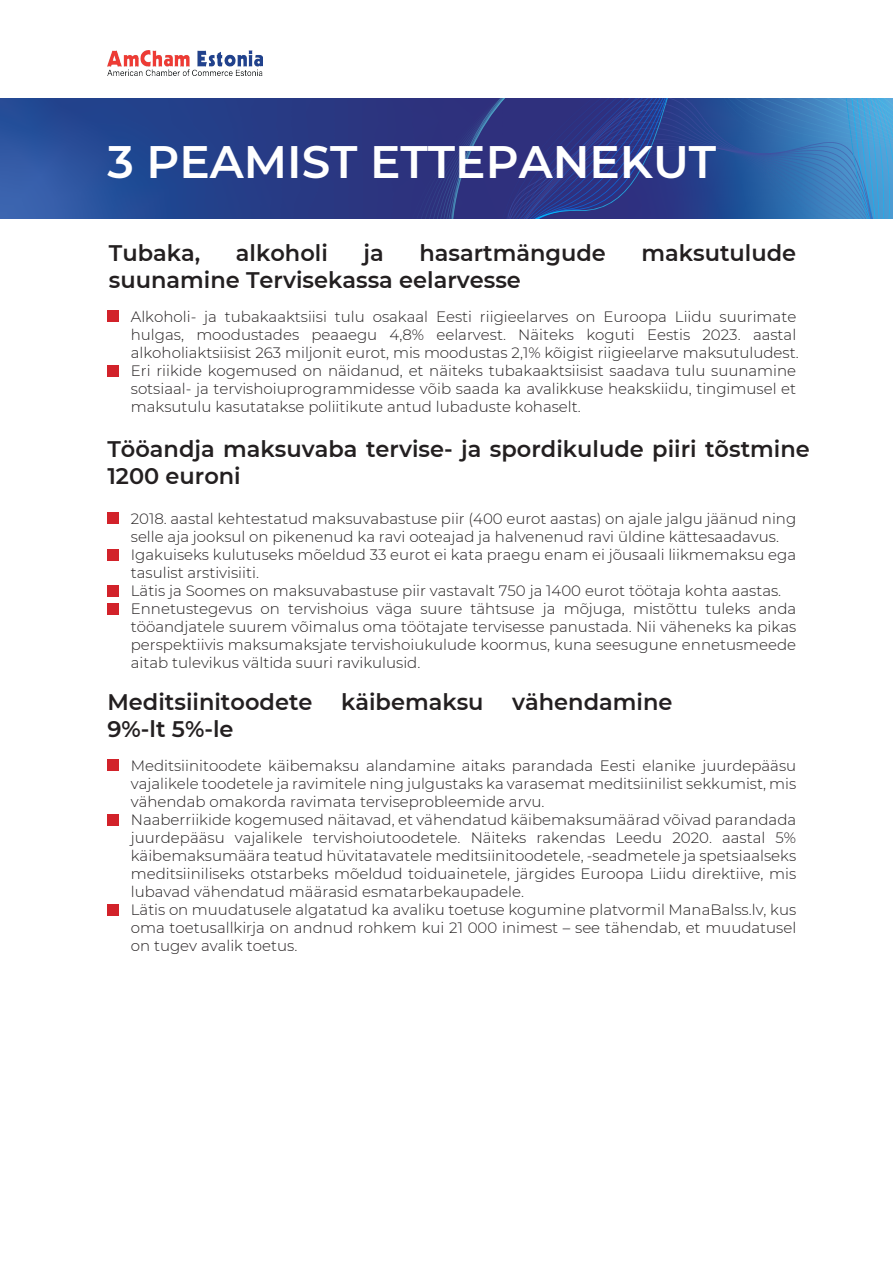
<style>
.page{position:relative;width:893px;height:1263px;background:#fff}
.page>*{position:absolute;margin:0;border:0;box-sizing:border-box;transform-origin:0 0}
.t1{font:600 45.45px "Montserrat";color:#fff}
.t2{font:600 22.5px/27px "Montserrat";color:#231f20}
.t3{font:300 15px/18px "Montserrat";color:#231f20}
</style>
<div class="page">
<img style="left:107px;top:51px;width:155px;height:25px">
<div style="left:107px;top:513px;width:12px;height:11px;background:#d2222a"></div>
<div style="left:107px;top:549px;width:12px;height:12px;background:#d2222a"></div>
<div style="left:107px;top:586px;width:12px;height:11px;background:#d2222a"></div>
<div style="left:107px;top:603px;width:12px;height:11px;background:#d2222a"></div>
<div style="left:107px;top:759px;width:12px;height:12px;background:#d2222a"></div>
<div style="left:107px;top:814px;width:12px;height:12px;background:#d2222a"></div>
<div style="left:107px;top:904px;width:12px;height:12px;background:#d2222a"></div>
<svg style="left:0;top:99px;width:397px;height:119px;background:#27438d"></svg>
<svg style="left:450px;top:99px;width:443px;height:119px;background:#315199"></svg>
<div style="left:107px;top:311px;width:12px;height:11px;background:#d2222a"></div>
<div style="left:107px;top:365px;width:12px;height:12px;background:#d2222a"></div>
<h1 class="t1" style="left:107px;top:129px;width:610px">3 PEAMIST ETTEPANEKUT</h1>
<h2 class="t2" style="left:109px;top:239px;width:93px">Tubaka,</h2>
<h2 class="t2" style="left:236px;top:239px;width:93px">alkoholi</h2>
<h2 class="t2" style="left:363px;top:239px;width:22px">ja</h2>
<h2 class="t2" style="left:419px;top:239px;width:188px">hasartmängude</h2>
<h2 class="t2" style="left:641px;top:239px;width:156px">maksutulude</h2>
<h2 class="t2" style="left:109px;top:266px;width:413px">suunamine Tervisekassa eelarvesse</h2>
<p class="t3" style="left:131px;top:307px;width:669px">Alkoholi- ja tubakaaktsiisi tulu osakaal Eesti riigieelarves on Euroopa Liidu suurimate hulgas, moodustades peaaegu 4,8% eelarvest. Näiteks koguti Eestis 2023. aastal alkoholiaktsiisist 263 miljonit eurot, mis moodustas 2,1% kõigist riigieelarve maksutuludest.<br>Eri riikide kogemused on näidanud, et näiteks tubakaaktsiisist saadava tulu suunamine sotsiaal- ja tervishoiuprogrammidesse võib saada ka avalikkuse heakskiidu, tingimusel et maksutulu kasutatakse poliitikute antud lubaduste kohaselt.</p>
<h2 class="t2" style="left:107px;top:434px;width:704px">Tööandja maksuvaba tervise- ja spordikulude piiri tõstmine<br>1200 euroni</h2>
<p class="t3" style="left:131px;top:509px;width:667px">2018. aastal kehtestatud maksuvabastuse piir (400 eurot aastas) on ajale jalgu jäänud ning selle aja jooksul on pikenenud ka ravi ooteajad ja halvenenud ravi üldine kättesaadavus.<br>Igakuiseks kulutuseks mõeldud 33 eurot ei kata praegu enam ei jõusaali liikmemaksu ega tasulist arstivisiiti.<br>Lätis ja Soomes on maksuvabastuse piir vastavalt 750 ja 1400 eurot töötaja kohta aastas.<br>Ennetustegevus on tervishoius väga suure tähtsuse ja mõjuga, mistõttu tuleks anda tööandjatele suurem võimalus oma töötajate tervisesse panustada. Nii väheneks ka pikas perspektiivis maksumaksjate tervishoiukulude koormus, kuna seesugune ennetusmeede aitab tulevikus vältida suuri ravikulusid.</p>
<h2 class="t2" style="left:107px;top:688px;width:207px">Meditsiinitoodete</h2>
<h2 class="t2" style="left:341px;top:688px;width:144px">käibemaksu</h2>
<h2 class="t2" style="left:512px;top:688px;width:162px">vähendamine</h2>
<h2 class="t2" style="left:107px;top:715px;width:128px">9%-lt 5%-le</h2>
<p class="t3" style="left:131px;top:756px;width:667px">Meditsiinitoodete käibemaksu alandamine aitaks parandada Eesti elanike juurdepääsu vajalikele toodetele ja ravimitele ning julgustaks ka varasemat meditsiinilist sekkumist, mis vähendab omakorda ravimata terviseprobleemide arvu.<br>Naaberriikide kogemused näitavad, et vähendatud käibemaksumäärad võivad parandada juurdepääsu vajalikele tervishoiutoodetele. Näiteks rakendas Leedu 2020. aastal 5% käibemaksumäära teatud hüvitatavatele meditsiinitoodetele, -seadmetele ja spetsiaalseks meditsiiniliseks otstarbeks mõeldud toiduainetele, järgides Euroopa Liidu direktiive, mis lubavad vähendatud määrasid esmatarbekaupadele.<br>Lätis on muudatusele algatatud ka avaliku toetuse kogumine platvormil ManaBalss.lv, kus oma toetusallkirja on andnud rohkem kui 21 000 inimest – see tähendab, et muudatusel on tugev avalik toetus.</p>
</div>
